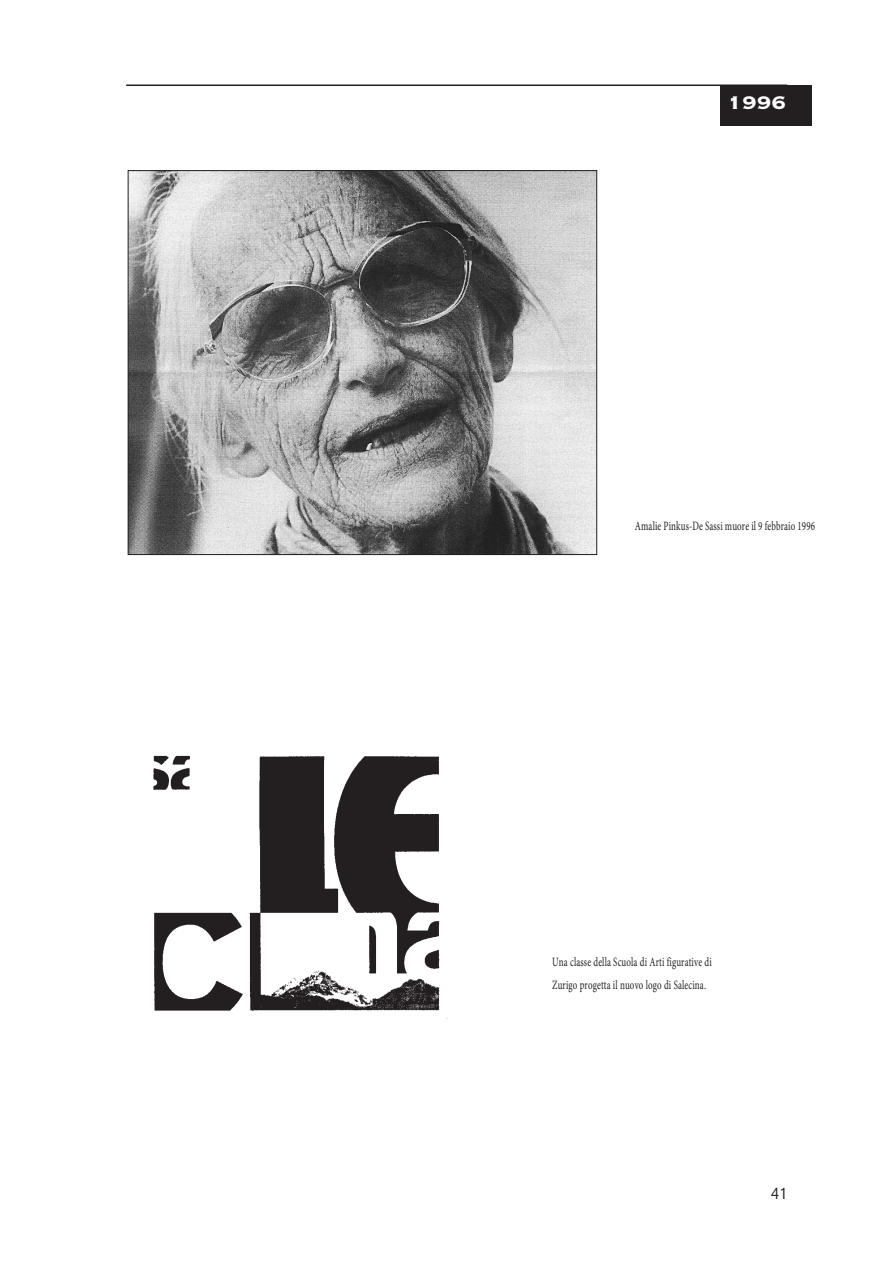
<style>
.page{position:relative;width:893px;height:1262px;background:#fff}
.page>*{position:absolute;margin:0;border:0;box-sizing:border-box;transform-origin:0 0}
.t1{font:24px "Copperplate Thirty Three BC";color:#fff}
.t2{font:15px "Neuzeit S";color:#231f20}
.t3{font:12.75px/23.4px "Minion Pro";letter-spacing:.015em;color:#231f20;scale:.7 1}
</style>
<div class="page">
<div style="left:719px;top:85px;width:92px;height:40px;background:#231f20"></div>
<hr style="left:126px;top:84px;width:661px;height:2px;background:#231f20">
<img style="left:130px;top:172px;width:465px;height:381px">
<img style="left:153px;top:755px;width:295px;height:264px">
<h1 class="t1" style="left:727px;top:87px;width:60px">1996</h1>
<p class="t3" style="left:634px;top:514px;width:259px">Amalie Pinkus-De Sassi muore il 9 febbraio 1996</p>
<p class="t3" style="left:552px;top:950px;width:229px">Una classe della Scuola di Arti figurative di<br>Zurigo progetta il nuovo logo di Salecina.</p>
<p class="t2" style="left:770px;top:1187px;width:18px">41</p>
</div>
